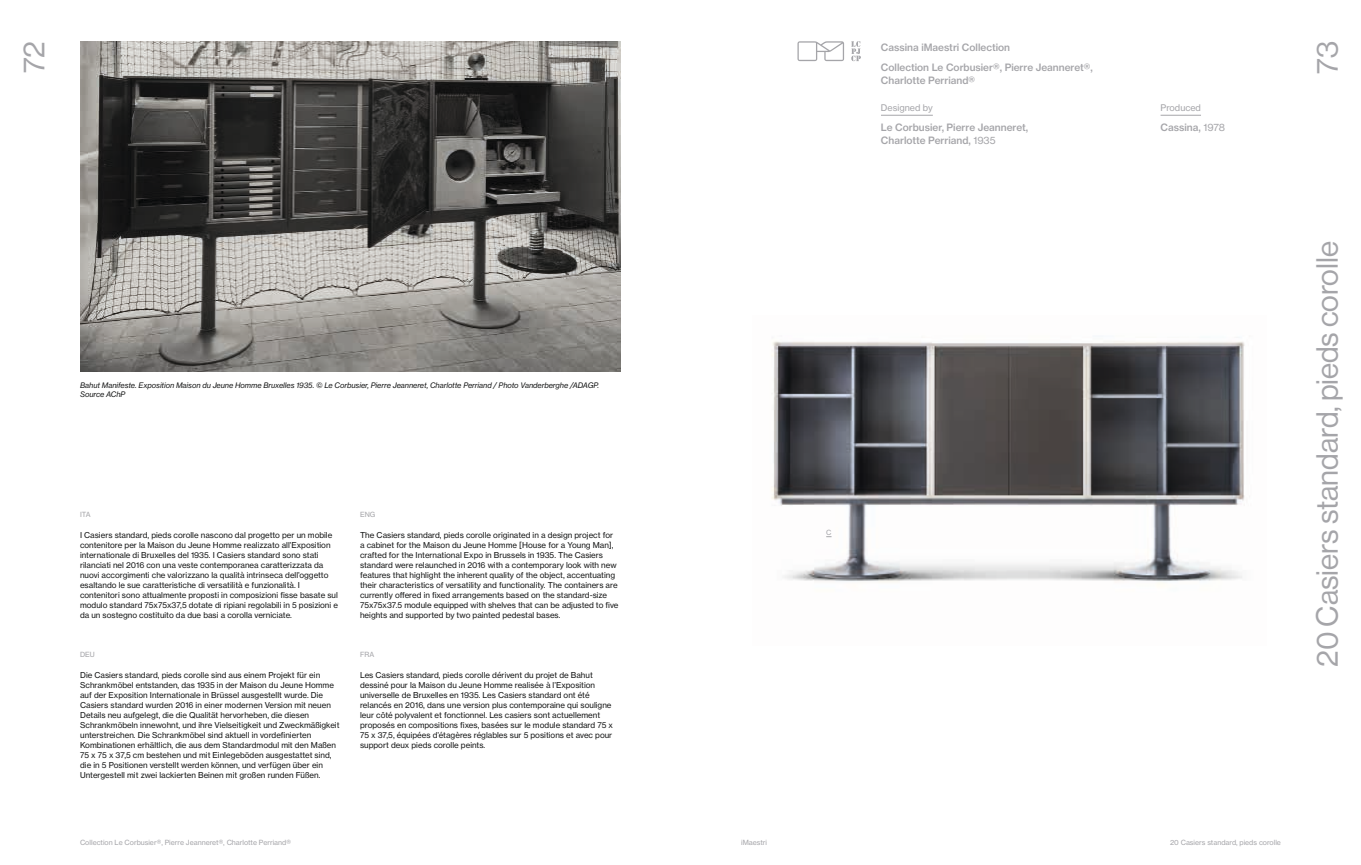
<style>
.page{position:relative;width:1361px;height:865px;background:#fff}
.page>*{position:absolute;margin:0;border:0;box-sizing:border-box;transform-origin:0 0}
.t1{font:30px "Haas Grot Disp 55 Roman";color:#a5a5a9}
.t2{font:500 10px/13px "Haas Grot Text 65";color:#a5a5a9}
.t3{font:9px "Haas Grot Text 55 Roman";color:#a5a5a9}
.t4{font:8px/10px "Haas Grot Text 55 Roman";color:#151616}
.t5{font:italic 7.5px/9px "Haas Grot Text 56";letter-spacing:-.01em;color:#151616}
.t6{font:7px "Haas Grot Text 55 Roman";color:#a5a5a9}
.s1{font-family:"Haas Grot Text 55 Roman";font-weight:400}
</style>
<div class="page">
<img style="left:771px;top:341px;width:474px;height:245px">
<hr style="left:881px;top:115px;width:52px;height:1px;background:#a5a5a9">
<hr style="left:1160px;top:115px;width:41px;height:1px;background:#a5a5a9">
<svg style="left:797px;top:41px;width:47px;height:20px"></svg>
<svg style="left:851px;top:41px;width:10px;height:20px"></svg>
<img style="left:80px;top:41px;width:540px;height:330px">
<h1 class="t1" style="left:17px;top:73px;width:34px;rotate:-90deg">72</h1>
<h1 class="t1" style="left:1310px;top:74px;width:34px;rotate:-90deg">73</h1>
<p class="t2" style="left:881px;top:38px;width:213px;line-height:20px">Cassina iMaestri Collection<br>Collection Le Corbusier®, Pierre Jeanneret®,</p>
<p class="t2" style="left:881px;top:74px;width:96px">Charlotte Perriand®</p>
<p class="t5" style="left:80px;top:380px;width:520px">Bahut Manifeste. Exposition Maison du Jeune Homme Bruxelles 1935. © Le Corbusier, Pierre Jeanneret, Charlotte Perriand / Photo Vanderberghe /ADAGP.<br>Source AChP</p>
<p class="t6" style="left:80px;top:510px;width:12px">ITA</p>
<p class="t6" style="left:360px;top:510px;width:17px">ENG</p>
<p class="t4" style="left:80px;top:530px;width:259px">I Casiers standard, pieds corolle nascono dal progetto per un mobile contenitore per la Maison du Jeune Homme realizzato all’Exposition internationale di Bruxelles del 1935. I Casiers standard sono stati rilanciati nel 2016 con una veste contemporanea caratterizzata da nuovi accorgimenti che valorizzano la qualità intrinseca dell’oggetto esaltando le sue caratteristiche di versatilità e funzionalità. I contenitori sono attualmente proposti in composizioni fisse basate sul modulo standard 75x75x37,5 dotate di ripiani regolabili in 5 posizioni e da un sostegno costituito da due basi a corolla verniciate.</p>
<p class="t4" style="left:360px;top:530px;width:260px">The Casiers standard, pieds corolle originated in a design project for a cabinet for the Maison du Jeune Homme [House for a Young Man], crafted for the International Expo in Brussels in 1935. The Casiers standard were relaunched in 2016 with a contemporary look with new features that highlight the inherent quality of the object, accentuating their characteristics of versatility and functionality. The containers are currently offered in fixed arrangements based on the standard-size 75x75x37.5 module equipped with shelves that can be adjusted to five heights and supported by two painted pedestal bases.</p>
<p class="t6" style="left:80px;top:650px;width:16px">DEU</p>
<p class="t6" style="left:360px;top:650px;width:16px">FRA</p>
<p class="t4" style="left:80px;top:670px;width:261px">Die Casiers standard, pieds corolle sind aus einem Projekt für ein Schrankmöbel entstanden, das 1935 in der Maison du Jeune Homme auf der Exposition Internationale in Brüssel ausgestellt wurde. Die Casiers standard wurden 2016 in einer modernen Version mit neuen Details neu aufgelegt, die die Qualität hervorheben, die diesen Schrankmöbeln innewohnt, und ihre Vielseitigkeit und Zweckmäßigkeit unterstreichen. Die Schrankmöbel sind aktuell in vordefinierten Kombinationen erhältlich, die aus dem Standardmodul mit den Maßen 75 x 75 x 37,5 cm bestehen und mit Einlegeböden ausgestattet sind, die in 5 Positionen verstellt werden können, und verfügen über ein Untergestell mit zwei lackierten Beinen mit großen runden Füßen.</p>
<p class="t4" style="left:360px;top:670px;width:254px">Les Casiers standard, pieds corolle dérivent du projet de Bahut dessiné pour la Maison du Jeune Homme realisée à l’Exposition universelle de Bruxelles en 1935. Les Casiers standard ont été relancés en 2016, dans une version plus contemporaine qui souligne leur côté polyvalent et fonctionnel. Les casiers sont actuellement proposés en compositions fixes, basées sur le module standard 75 x 75 x 37,5, équipées d’étagères réglables sur 5 positions et avec pour support deux pieds corolle peints.</p>
<p class="t6" style="left:80px;top:838px;width:212px">Collection Le Corbusier®, Pierre Jeanneret®, Charlotte Perriand®</p>
<p class="t3" style="left:881px;top:102px;width:53px">Designed by</p>
<p class="t2" style="left:881px;top:121px;width:149px">Le Corbusier, Pierre Jeanneret,<br>Charlotte Perriand, <span class="s1">1935</span></p>
<p class="t6" style="left:826px;top:528px;width:7px">C</p>
<p class="t3" style="left:1160px;top:102px;width:42px">Produced</p>
<p class="t2" style="left:1160px;top:121px;width:66px">Cassina, <span class="s1">1978</span></p>
<h1 class="t1" style="left:1310px;top:666px;width:427px;rotate:-90deg">20 Casiers standard, pieds corolle</h1>
<p class="t6" style="left:741px;top:838px;width:27px">iMaestri</p>
<p class="t6" style="left:1170px;top:838px;width:112px">20 Casiers standard, pieds corolle</p>
</div>
